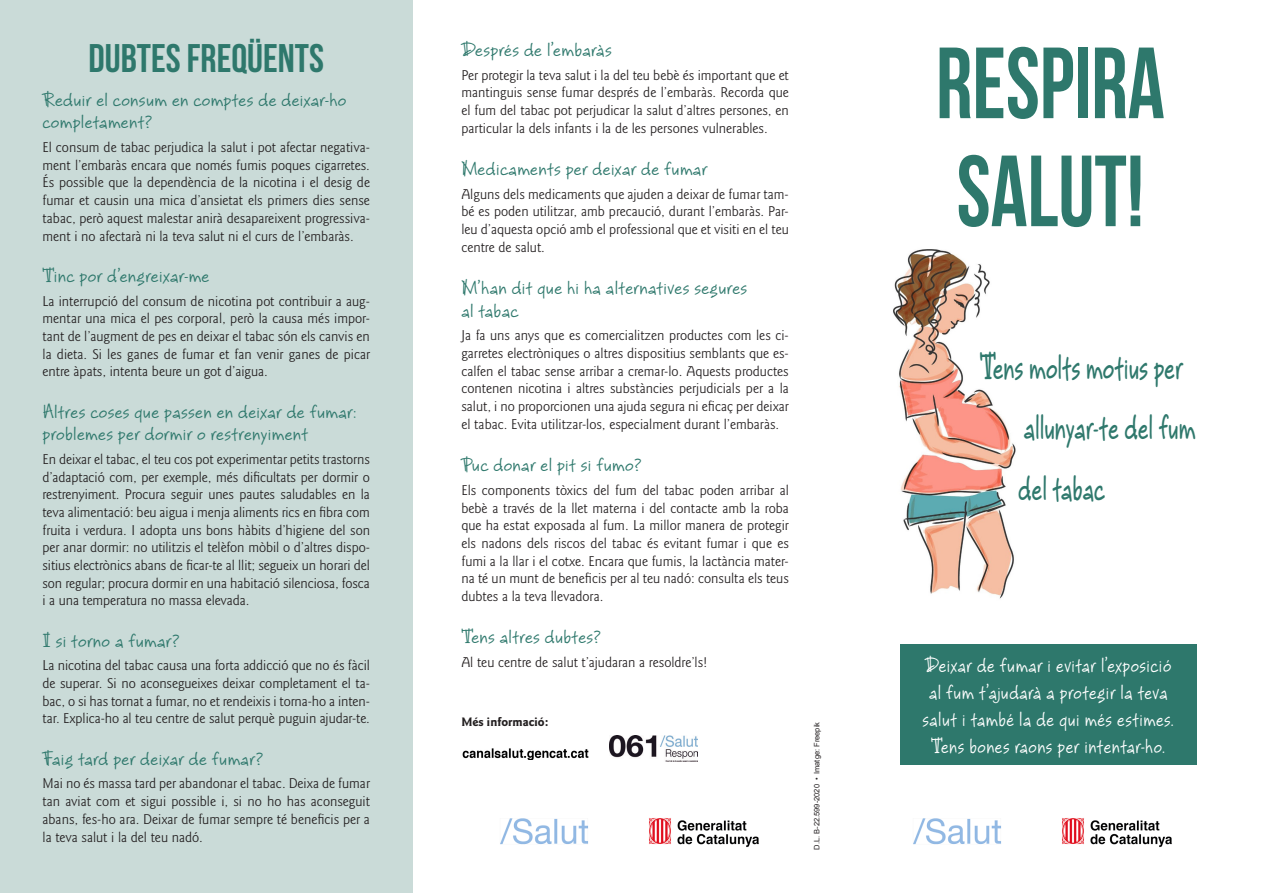
<style>
.page{position:relative;width:1263px;height:893px;background:#fff}
.page>*{position:absolute;margin:0;border:0;box-sizing:border-box;transform-origin:0 0}
.t1{font:700 100.8px/108px "Bebas Neue";color:#2e786c;scale:.9 1}
.titol{font:700 39.9px "Bebas Neue";color:#2e786c}
.t2{font:700 36.3px/60.4px "Bruno JB Std";color:#2e786c;scale:.67 1}
.t3{font:21px/27px "Bruno JB Std";letter-spacing:.03em;color:#fff;text-align:center;scale:.9 1}
.TITOL_2{font:19.5px/22.5px "Bruno JB Std";letter-spacing:.02em;color:#2e786c}
.texto_del_dubtes{font:14.7px/17.7px "Goudy Sans Std";color:#231f20;text-align:justify}
.texto{font:700 12.75px "Goudy Sans Std";color:#231f20}
.texto-2{font:7.5px "Arial";color:#231f20}
</style>
<div class="page">
<img style="left:1062px;top:818px;width:110px;height:29px">
<img style="left:913px;top:818px;width:88px;height:27px">
<img style="left:893px;top:249px;width:123px;height:350px">
<div style="left:0;top:0;width:412px;height:893px;background:#cadbd8"></div>
<div style="left:900px;top:644px;width:296px;height:121px;background:#2e786c"></div>
<img style="left:649px;top:818px;width:110px;height:29px">
<img style="left:500px;top:818px;width:88px;height:26px">
<img style="left:462px;top:748px;width:127px;height:12px">
<img style="left:609px;top:736px;width:88px;height:25px">
<p class="titol" style="left:89px;top:37px;width:237px">DUBTES FREQÜENTS</p>
<p class="TITOL_2" style="left:43px;top:88px;width:305px">Reduir el consum en comptes de deixar-ho completament?</p>
<p class="texto_del_dubtes" style="left:43px;top:139px;width:329px">El consum de tabac perjudica la salut i pot afectar negativa&shy;ment l’embaràs encara que només fumis poques cigarretes.<br>És possible que la dependència de la nicotina i el desig de fumar et causin una mica d’ansietat els primers dies sense tabac, però aquest malestar anirà desapareixent progressiva&shy;ment i no afectarà ni la teva salut ni el curs de l’embaràs.</p>
<p class="TITOL_2" style="left:43px;top:264px;width:168px">Tinc por d’engreixar-me</p>
<p class="texto_del_dubtes" style="left:43px;top:292px;width:329px">La interrupció del consum de nicotina pot contribuir a aug&shy;mentar una mica el pes corporal, però la causa més impor&shy;tant de l’augment de pes en deixar el tabac són els canvis en la dieta. Si les ganes de fumar et fan venir ganes de picar entre àpats, intenta beure un got d’aigua.</p>
<p class="TITOL_2" style="left:43px;top:399px;width:315px">Altres coses que passen en deixar de fumar: problemes per dormir o restrenyiment</p>
<p class="texto_del_dubtes" style="left:43px;top:450px;width:329px">En deixar el tabac, el teu cos pot experimentar petits trastorns d’adaptació com, per exemple, més dificultats per dormir o restrenyiment. Procura seguir unes pautes saludables en la teva alimentació: beu aigua i menja aliments rics en fibra com fruita i verdura. I adopta uns bons hàbits d’higiene del son per anar dormir: no utilitzis el telèfon mòbil o d’altres dispo&shy;sitius electrònics abans de ficar-te al llit; segueix un horari del son regular; procura dormir en una habitació silenciosa, fosca i a una temperatura no massa elevada.</p>
<p class="TITOL_2" style="left:43px;top:628px;width:139px">I si torno a fumar?</p>
<p class="texto_del_dubtes" style="left:43px;top:657px;width:329px">La nicotina del tabac causa una forta addicció que no és fàcil de superar. Si no aconsegueixes deixar completament el ta&shy;bac, o si has tornat a fumar, no et rendeixis i torna-ho a inten&shy;tar. Explica-ho al teu centre de salut perquè puguin ajudar-te.</p>
<p class="TITOL_2" style="left:43px;top:747px;width:222px">Faig tard per deixar de fumar?</p>
<p class="texto_del_dubtes" style="left:43px;top:775px;width:329px">Mai no és massa tard per abandonar el tabac. Deixa de fumar tan aviat com et sigui possible i, si no ho has aconseguit abans, fes-ho ara. Deixar de fumar sempre té beneficis per a la teva salut i la del teu nadó.</p>
<p class="TITOL_2" style="left:461px;top:38px;width:152px">Després de l’embaràs</p>
<p class="texto_del_dubtes" style="left:461px;top:66px;width:329px">Per protegir la teva salut i la del teu bebè és important que et mantinguis sense fumar després de l’embaràs. Recorda que el fum del tabac pot perjudicar la salut d’altres persones, en particular la dels infants i la de les persones vulnerables.</p>
<p class="TITOL_2" style="left:461px;top:157px;width:247px">Medicaments per deixar de fumar</p>
<p class="texto_del_dubtes" style="left:461px;top:185px;width:329px">Alguns dels medicaments que ajuden a deixar de fumar tam&shy;bé es poden utilitzar, amb precaució, durant l’embaràs. Par&shy;leu d’aquesta opció amb el professional que et visiti en el teu centre de salut.</p>
<p class="TITOL_2" style="left:461px;top:276px;width:287px">M’han dit que hi ha alternatives segures al tabac</p>
<p class="texto_del_dubtes" style="left:461px;top:327px;width:329px">Ja fa uns anys que es comercialitzen productes com les ci&shy;garretes electròniques o altres dispositius semblants que es&shy;calfen el tabac sense arribar a cremar-lo. Aquests productes contenen nicotina i altres substàncies perjudicials per a la salut, i no proporcionen una ajuda segura ni eficaç per deixar el tabac. Evita utilitzar-los, especialment durant l’embaràs.</p>
<p class="TITOL_2" style="left:461px;top:453px;width:182px">Puc donar el pit si fumo?</p>
<p class="texto_del_dubtes" style="left:461px;top:481px;width:329px">Els components tòxics del fum del tabac poden arribar al bebè a través de la llet materna i del contacte amb la roba que ha estat exposada al fum. La millor manera de protegir els nadons dels riscos del tabac és evitant fumar i que es fumi a la llar i el cotxe. Encara que fumis, la lactància mater&shy;na té un munt de beneficis per al teu nadó: consulta els teus dubtes a la teva llevadora.</p>
<p class="TITOL_2" style="left:461px;top:625px;width:141px">Tens altres dubtes?</p>
<p class="texto_del_dubtes" style="left:461px;top:654px;width:248px">Al teu centre de salut t’ajudaran a resoldre’ls!</p>
<p class="texto" style="left:461px;top:715px;width:89px">Més informació:</p>
<p class="texto-2" style="left:812px;top:850px;width:129px;rotate:-90deg">D.L. B-22.599-2020 • Imatge: Freepik</p>
<p class="t1" style="left:936px;top:28px;width:256px">RESPIRA<br>SALUT!</p>
<p class="t2" style="left:1018px;top:335px;width:266px;text-indent:-39px">Tens molts motius per allunyar-te del fum del tabac</p>
<p class="t3" style="left:922px;top:651px;width:281px">Deixar de fumar i evitar l’exposició al fum t’ajudarà a protegir la teva salut i també la de qui més estimes.<br>Tens bones raons per intentar-ho.</p>
</div>
